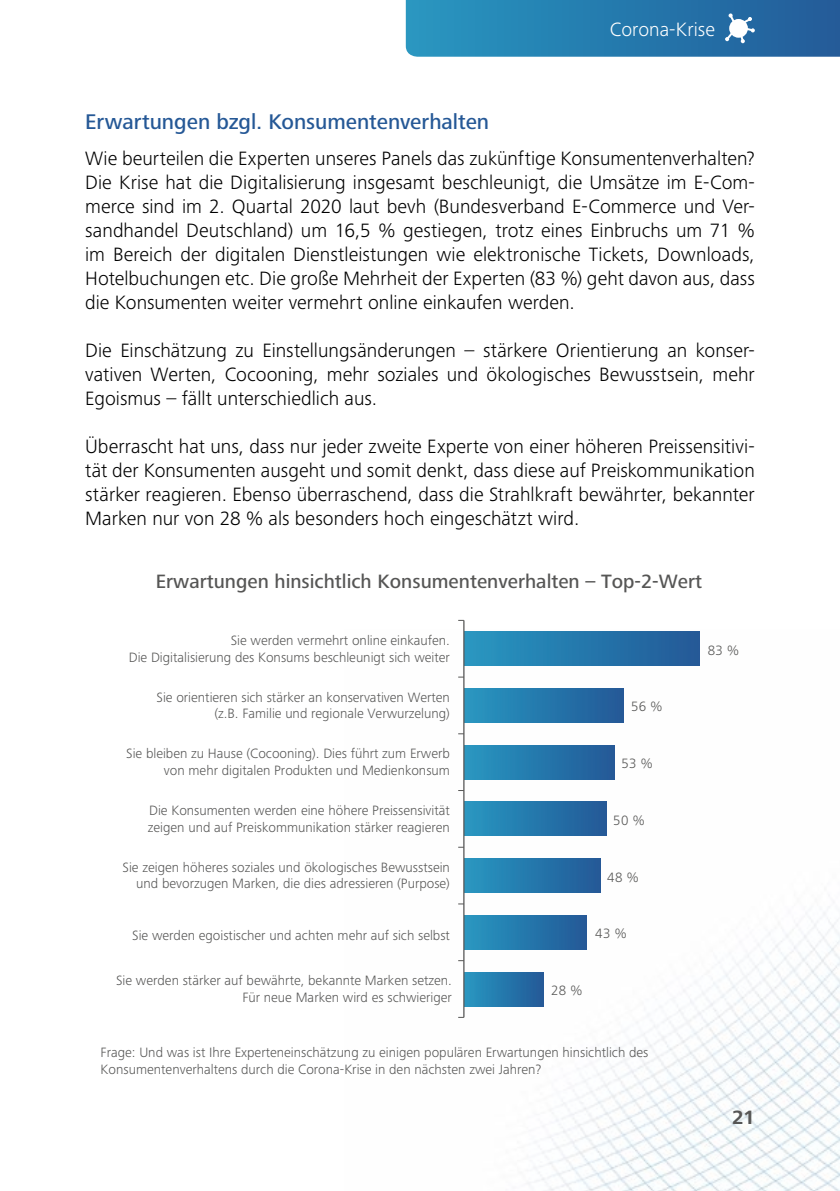
<style>
.page{position:relative;width:840px;height:1191px;background:#fff}
.page>*{position:absolute;margin:0;border:0;box-sizing:border-box;transform-origin:0 0}
.t1{font:500 22px "Hd M Frutiger Next Pro";color:#255896}
.t2{font:300 20px/24px "Hd M Frutiger Next Pro";letter-spacing:.005em;color:#000;text-align:justify}
.t3{font:500 20px "Hd M Frutiger Next Pro";color:#565655}
.t4{font:300 20px "Hd M Frutiger Next Pro";letter-spacing:.005em;color:#fff}
.t5{font:700 20px "Hd M Frutiger Next Pro";color:#565655}
.t6{font:300 14px/16.8px "Hd M Frutiger Next Pro";color:#565655;text-align:right}
</style>
<div class="page">
<img style="left:458px;top:630px;width:381px;height:561px">
<svg style="left:405px;top:0;width:434px;height:57px;background:#2a7cae"></svg>
<div style="left:464px;top:631px;width:235px;height:35px;background:linear-gradient(to right,#2898c1,#235997)"></div>
<div style="left:464px;top:688px;width:158px;height:34px;background:linear-gradient(to right,#2898c1,#235998)"></div>
<div style="left:464px;top:745px;width:150px;height:34px;background:linear-gradient(to right,#2898c1,#235997)"></div>
<div style="left:464px;top:802px;width:141px;height:34px;background:linear-gradient(to right,#2898c1,#225997)"></div>
<div style="left:464px;top:858px;width:136px;height:34px;background:linear-gradient(to right,#2898c1,#225997)"></div>
<div style="left:464px;top:915px;width:122px;height:34px;background:linear-gradient(to right,#2898c1,#225997)"></div>
<div style="left:464px;top:972px;width:79px;height:34px;background:linear-gradient(to right,#2898c1,#225998)"></div>
<hr style="left:463px;top:620px;width:1px;height:397px;background:#565655">
<p class="t4" style="left:609px;top:17px;width:107px">Corona-Krise</p>
<p class="t1" style="left:85px;top:109px;width:405px">Erwartungen bzgl. Konsumentenverhalten</p>
<p class="t2" style="left:85px;top:146px;width:671px">Wie beurteilen die Experten unseres Panels das zukünftige Konsumentenverhalten?<br>Die Krise hat die Digitalisierung insgesamt beschleunigt, die Umsätze im E-Com&shy;merce sind im 2. Quartal 2020 laut bevh (Bundesverband E-Commerce und Ver&shy;sandhandel Deutschland) um 16,5 % gestiegen, trotz eines Einbruchs um 71 % im Bereich der digitalen Dienstleistungen wie elektronische Tickets, Downloads, Hotelbuchungen etc. Die große Mehrheit der Experten (83 %) geht davon aus, dass die Konsumenten weiter vermehrt online einkaufen werden.</p>
<p class="t2" style="left:85px;top:338px;width:670px">Die Einschätzung zu Einstellungsänderungen – stärkere Orientierung an konser&shy;vativen Werten, Cocooning, mehr soziales und ökologisches Bewusstsein, mehr Egoismus – fällt unterschiedlich aus.</p>
<p class="t2" style="left:85px;top:434px;width:670px">Überrascht hat uns, dass nur jeder zweite Experte von einer höheren Preissensitivi&shy;tät der Konsumenten ausgeht und somit denkt, dass diese auf Preiskommunikation stärker reagieren. Ebenso überraschend, dass die Strahlkraft bewährter, bekannter Marken nur von 28 % als besonders hoch eingeschätzt wird.</p>
<p class="t3" style="left:156px;top:570px;width:547px">Erwartungen hinsichtlich Konsumentenverhalten – Top-2-Wert</p>
<p class="t6" style="left:129px;top:632px;width:322px">Sie werden vermehrt online einkaufen.<br>Die Digitalisierung des Konsums beschleunigt sich weiter</p>
<p class="t6" style="left:156px;top:688px;width:295px">Sie orientieren sich stärker an konservativen Werten (z.B. Familie und regionale Verwurzelung)</p>
<p class="t6" style="left:126px;top:745px;width:325px">Sie bleiben zu Hause (Cocooning). Dies führt zum Erwerb von mehr digitalen Produkten und Medienkonsum</p>
<p class="t6" style="left:148px;top:802px;width:303px;text-align:left">Die Konsumenten werden eine höhere Preissensivität zeigen und auf Preiskommunikation stärker reagieren</p>
<p class="t6" style="left:122px;top:858px;width:329px">Sie zeigen höheres soziales und ökologisches Bewusstsein und bevorzugen Marken, die dies adressieren (Purpose)</p>
<p class="t6" style="left:132px;top:926px;width:319px">Sie werden egoistischer und achten mehr auf sich selbst</p>
<p class="t6" style="left:116px;top:972px;width:337px">Sie werden stärker auf bewährte, bekannte Marken setzen.<br>Für neue Marken wird es schwieriger</p>
<p class="t6" style="left:630px;top:698px;width:33px">56 %</p>
<p class="t6" style="left:621px;top:755px;width:33px">53 %</p>
<p class="t6" style="left:613px;top:812px;width:33px">50 %</p>
<p class="t6" style="left:607px;top:868px;width:33px">48 %</p>
<p class="t6" style="left:595px;top:925px;width:33px">43 %</p>
<p class="t6" style="left:551px;top:982px;width:33px">28 %</p>
<p class="t6" style="left:101px;top:1044px;width:549px;text-align:left">Frage: Und was ist Ihre Experteneinschätzung zu einigen populären Erwartungen hinsichtlich des<br>Konsumentenverhaltens durch die Corona-Krise in den nächsten zwei Jahren?</p>
<p class="t6" style="left:707px;top:641px;width:33px">83 %</p>
<p class="t5" style="left:731px;top:1105px;width:24px">21</p>
</div>
